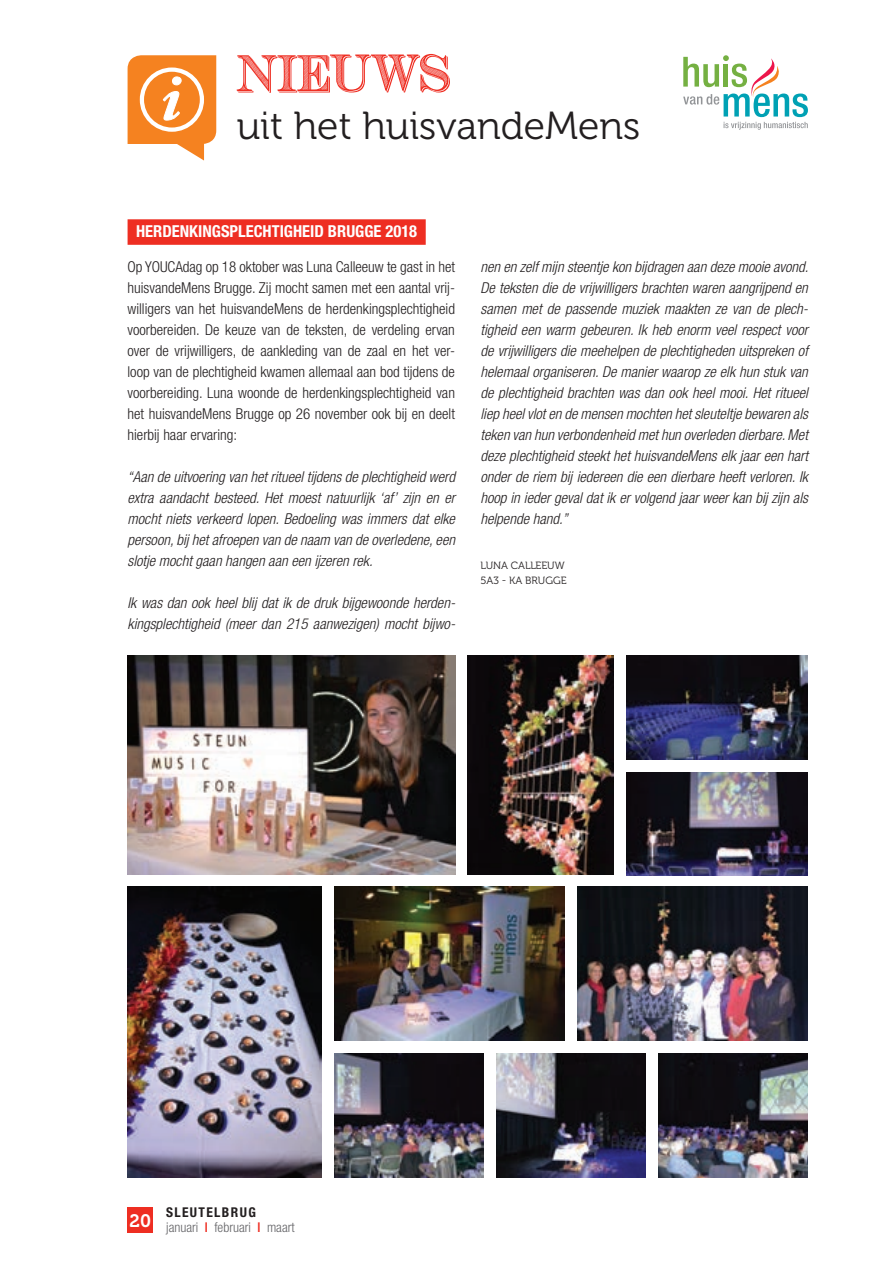
<style>
.page{position:relative;width:893px;height:1263px;background:#fff}
.page>*{position:absolute;margin:0;border:0;box-sizing:border-box;transform-origin:0 0}
.t1{font:italic 700 65.4px "Adobe Caslon Pro";color:#fff}
.t2{font:51px "Cash Currency";color:#ee2e22}
.t3{font:39px "Museo 300";color:#231f20}
.t4{font:18px "Museo 700";color:#fff}
.t5{font:700 condensed 16.5px "Helvetica Neue LT Std";color:#fff}
.t6{font:italic 300 condensed 15px/21px "Helvetica Neue LT Std";color:#231f20;text-align:justify}
.t7{font:300 condensed 15px/21px "Helvetica Neue LT Std";color:#231f20;text-align:justify}
.t8{font:300 condensed 13.5px/15px "Helvetica Neue LT Std";color:#636366}
.t9{font:10.5px "Museo 300";color:#231f20}
.s1{font-weight:700;color:#231f20}
.s2{font-weight:500;color:#ee2e22}
</style>
<div class="page">
<div style="left:128px;top:1208px;width:25px;height:25px;background:#ee2e22"></div>
<svg style="left:128px;top:55px;width:88px;height:106px"></svg>
<div style="left:140px;top:68px;width:64px;height:64px;border:4px solid #fff;border-radius:50%"></div>
<svg style="left:683px;top:55px;width:125px;height:75px"></svg>
<img style="left:468px;top:656px;width:145px;height:218px">
<img style="left:128px;top:887px;width:194px;height:291px">
<img style="left:334px;top:1053px;width:150px;height:125px">
<img style="left:496px;top:1053px;width:150px;height:125px">
<img style="left:659px;top:1053px;width:149px;height:125px">
<img style="left:626px;top:772px;width:182px;height:104px">
<img style="left:577px;top:887px;width:231px;height:153px">
<img style="left:334px;top:887px;width:231px;height:153px">
<img style="left:626px;top:656px;width:182px;height:103px">
<img style="left:128px;top:656px;width:327px;height:218px">
<div style="left:128px;top:219px;width:298px;height:26px;background:#ee2e22"></div>
<p class="t1" style="left:161px;top:59px;width:21px">i</p>
<p class="t2" style="left:237px;top:40px;width:215px">NIEUWS</p>
<p class="t3" style="left:237px;top:105px;width:405px">uit het huisvandeMens</p>
<p class="t5" style="left:136px;top:221px;width:283px">HERDENKINGSPLECHTIGHEID BRUGGE 2018</p>
<p class="t7" style="left:128px;top:256px;width:329px">Op YOUCAdag op 18 oktober was Luna Calleeuw te gast in het huisvandeMens Brugge. Zij mocht samen met een aantal vrij&shy;willigers van het huisvandeMens de herdenkingsplechtigheid voorbereiden. De keuze van de teksten, de verdeling ervan over de vrijwilligers, de aankleding van de zaal en het ver&shy;loop van de plechtigheid kwamen allemaal aan bod tijdens de voorbereiding. Luna woonde de herdenkingsplechtigheid van het huisvandeMens Brugge op 26 november ook bij en deelt hierbij haar ervaring:</p>
<p class="t6" style="left:128px;top:467px;width:329px">“Aan de uitvoering van het ritueel tijdens de plechtigheid werd extra aandacht besteed. Het moest natuurlijk ‘af’ zijn en er mocht niets verkeerd lopen. Bedoeling was immers dat elke persoon, bij het afroepen van de naam van de overledene, een slotje mocht gaan hangen aan een ijzeren rek.</p>
<p class="t6" style="left:128px;top:593px;width:329px">Ik was dan ook heel blij dat ik de druk bijgewoonde herden&shy;kingsplechtigheid (meer dan 215 aanwezigen) mocht bijwo-</p>
<p class="t6" style="left:480px;top:257px;width:329px">nen en zelf mijn steentje kon bijdragen aan deze mooie avond.<br>De teksten die de vrijwilligers brachten waren aangrijpend en samen met de passende muziek maakten ze van de plech&shy;tigheid een warm gebeuren. Ik heb enorm veel respect voor de vrijwilligers die meehelpen de plechtigheden uitspreken of helemaal organiseren. De manier waarop ze elk hun stuk van de plechtigheid brachten was dan ook heel mooi. Het ritueel liep heel vlot en de mensen mochten het sleuteltje bewaren als teken van hun verbondenheid met hun overleden dierbare. Met deze plechtigheid steekt het huisvandeMens elk jaar een hart onder de riem bij iedereen die een dierbare heeft verloren. Ik hoop in ieder geval dat ik er volgend jaar weer kan bij zijn als helpende hand.”</p>
<p class="t9" style="left:480px;top:560px;width:86px">LUNA CALLEEUW</p>
<p class="t9" style="left:480px;top:575px;width:88px">5A3 - KA BRUGGE</p>
<p class="t4" style="left:130px;top:1211px;width:23px">20</p>
<p class="t8" style="left:166px;top:1205px;width:130px"><span class="s1">SLEUTELBRUG<br></span>januari <span class="s2">I</span> februari <span class="s2">I</span> maart</p>
</div>
